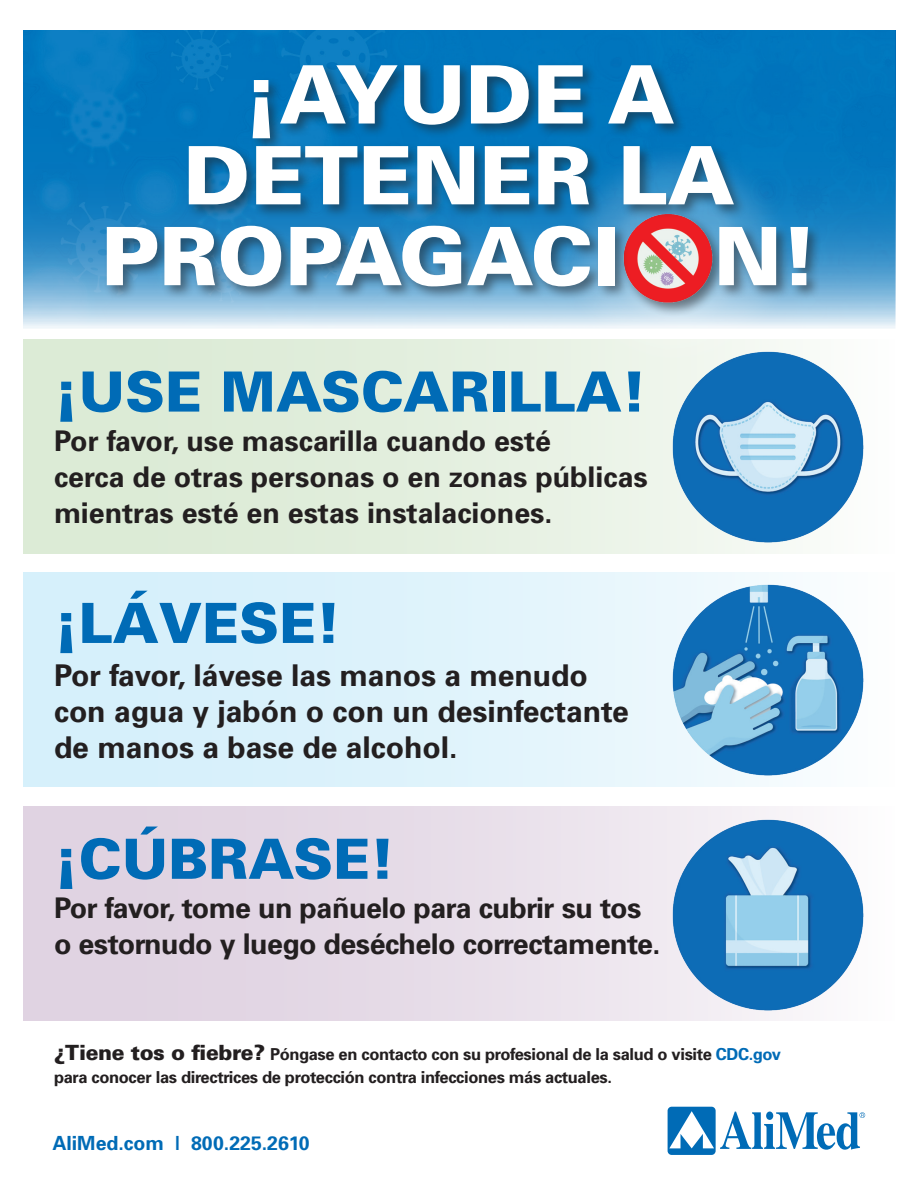
<style>
.page{position:relative;width:918px;height:1188px;background:#fff}
.page>*{position:absolute;margin:0;border:0;box-sizing:border-box;transform-origin:0 0}
.t1{font:900 80.7px/80.8px "Univers";color:#fff;text-align:center}
.t2{font:900 55.5px "Univers";color:#006bb6}
.t3{font:700 30px/36px "Univers";color:#231f20}
.t4{font:700 28.5px/36px "Univers";color:#231f20}
.t5{font:700 19.5px "Univers";color:#006bb6}
.t6{font:700 16.5px/22.5px "Univers";letter-spacing:-.02em;color:#231f20}
.s1{font-weight:900;font-size:21px}
.s2{color:#006bb6}
</style>
<div class="page">
<div style="left:24px;top:340px;width:871px;height:214px;background:#dcebd6"></div>
<div style="left:24px;top:572px;width:871px;height:215px;background:#d6f0fb"></div>
<div style="left:24px;top:806px;width:871px;height:215px;background:#e0d3e2"></div>
<img style="left:657px;top:340px;width:222px;height:214px">
<img style="left:657px;top:572px;width:222px;height:215px">
<img style="left:657px;top:806px;width:222px;height:215px">
<svg style="left:720px;top:1112px;width:145px;height:38px"></svg>
<div style="left:668px;top:1107px;width:48px;height:48px;background:#006bb6;border-radius:4px"></div>
<svg style="left:669px;top:1111px;width:45px;height:37px"></svg>
<img style="left:24px;top:30px;width:871px;height:298px">
<img style="left:499px;top:109px;width:379px;height:331px">
<img style="left:608px;top:301px;width:121px;height:17px">
<div style="left:103px;top:62px;width:720px;height:239px;background:#231f20;opacity:.5"></div>
<h1 class="t1" style="left:101px;top:52px;width:718px">¡AYUDE A<br>DETENER LA<br>PROPAGACI N!</h1>
<h2 class="t2" style="left:54px;top:357px;width:594px">¡USE MASCARILLA!</h2>
<p class="t4" style="left:54px;top:422px;width:595px">Por favor, use mascarilla cuando esté<br>cerca de otras personas o en zonas públicas mientras esté en estas instalaciones.</p>
<h2 class="t2" style="left:54px;top:589px;width:288px">¡LÁVESE!</h2>
<p class="t3" style="left:54px;top:656px;width:576px">Por favor, lávese las manos a menudo con agua y jabón o con un desinfectante de manos a base de alcohol.</p>
<h2 class="t2" style="left:54px;top:825px;width:342px">¡CÚBRASE!</h2>
<p class="t4" style="left:54px;top:889px;width:608px">Por favor, tome un pañuelo para cubrir su tos o estornudo y luego deséchelo correctamente.</p>
<p class="t6" style="left:54px;top:1042px;width:729px"><span class="s1">¿Tiene tos o fiebre?</span> Póngase en contacto con su profesional de la salud o visite <span class="s2">CDC.gov </span>para conocer las directrices de protección contra infecciones más actuales.</p>
<p class="t5" style="left:52px;top:1131px;width:259px">AliMed.com | 800.225.2610</p>
</div>
